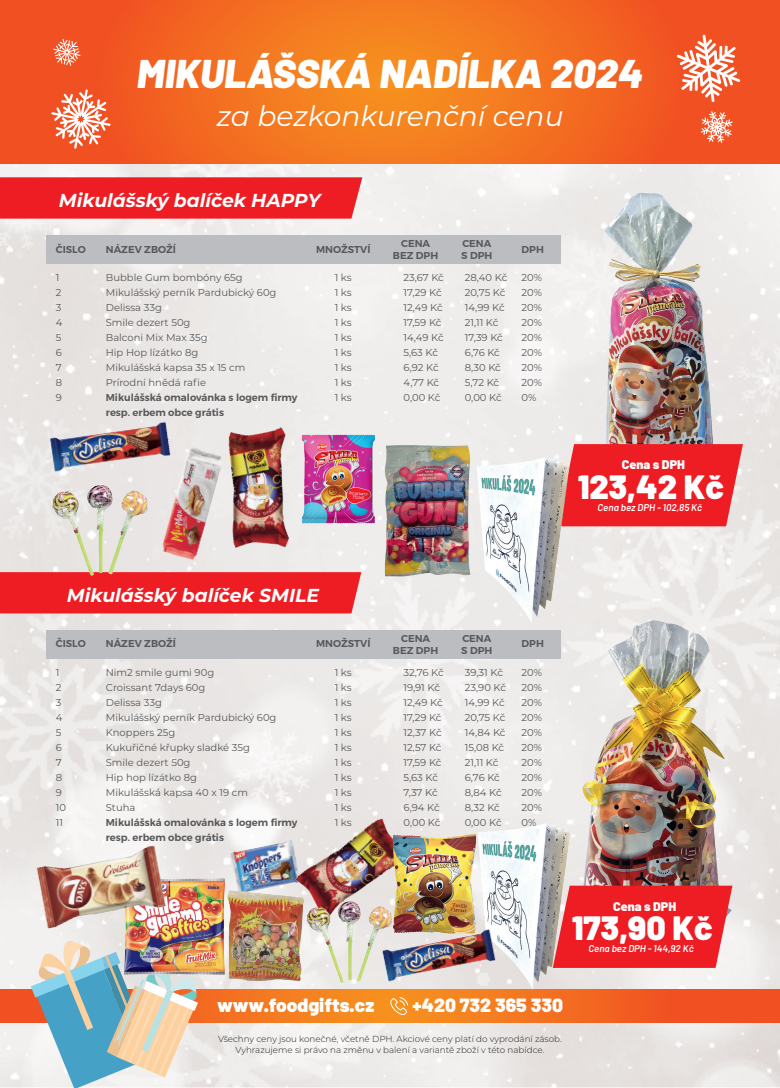
<style>
.page{position:relative;width:780px;height:1088px;background:#fff}
.page>*{position:absolute;margin:0;border:0;box-sizing:border-box;transform-origin:0 0}
.t1{font:italic 900 40.25px "Barlow";color:#fff}
.t2{font:900 33.75px "Barlow";color:#fff}
.t3{font:italic 28.12px "Montserrat";color:#fff}
.t4{font:900 19.12px "Barlow";color:#fff}
.t5{font:italic 700 18.75px "Montserrat";color:#fff}
.t6{font:900 12.62px "Barlow";color:#fff}
.t7{font:10px/15px "Montserrat";color:#57585a}
.t8{font:600 10px/12px "Montserrat";color:#57585a}
.t9{font:italic 600 9.88px "Barlow";color:#fff}
.t10{font:300 8.75px/10.5px "Montserrat";color:#231f20;text-align:center}
</style>
<div class="page">
<img style="left:0;top:163px;width:779px;height:925px">
<svg style="left:0;top:989px;width:780px;height:34px;background:#f26021"></svg>
<div style="left:0;top:177px;width:362px;height:42px;background:#ee1d23"></div>
<div style="left:46px;top:236px;width:514px;height:28px;background:#bcbdc0"></div>
<div style="left:0;top:572px;width:361px;height:41px;background:#ee1d23"></div>
<div style="left:46px;top:630px;width:514px;height:29px;background:#bcbdc0"></div>
<svg style="left:0;top:0;width:780px;height:163px;background:#f26921"></svg>
<svg style="left:676px;top:35px;width:64px;height:67px"></svg>
<svg style="left:700px;top:111px;width:32px;height:32px"></svg>
<svg style="left:51px;top:89px;width:60px;height:60px"></svg>
<svg style="left:53px;top:39px;width:28px;height:27px"></svg>
<svg style="left:31px;top:940px;width:167px;height:148px"></svg>
<img style="left:542px;top:186px;width:222px;height:297px">
<svg style="left:594px;top:444px;width:149px;height:82px;background:#ed282e"></svg>
<img style="left:527px;top:610px;width:252px;height:335px">
<svg style="left:595px;top:886px;width:137px;height:82px;background:#ee292f"></svg>
<img style="left:192px;top:409px;width:138px;height:158px">
<img style="left:179px;top:440px;width:55px;height:128px">
<img style="left:301px;top:433px;width:74px;height:92px">
<img style="left:384px;top:445px;width:63px;height:131px">
<img style="left:40px;top:377px;width:141px;height:141px">
<img style="left:19px;top:447px;width:160px;height:160px">
<img style="left:447px;top:442px;width:147px;height:196px">
<img style="left:448px;top:808px;width:147px;height:196px">
<img style="left:371px;top:887px;width:137px;height:137px">
<img style="left:224px;top:825px;width:59px;height:49px">
<img style="left:192px;top:874px;width:85px;height:133px">
<img style="left:283px;top:795px;width:142px;height:150px">
<img style="left:386px;top:819px;width:90px;height:120px">
<img style="left:121px;top:874px;width:106px;height:105px">
<img style="left:33px;top:830px;width:138px;height:114px">
<img style="left:277px;top:867px;width:143px;height:144px">
<h1 class="t1" style="left:137px;top:48px;width:507px">MIKULÁŠSKÁ NADÍLKA 2024</h1>
<h3 class="t3" style="left:217px;top:97px;width:348px">za bezkonkurenční cenu</h3>
<h3 class="t5" style="left:59px;top:187px;width:263px">Mikulášský balíček HAPPY</h3>
<p class="t8" style="left:56px;top:243px;width:32px">ČISLO</p>
<p class="t7" style="left:56px;top:270px;width:8px">1<br>2<br>3<br>4<br>5<br>6<br>7<br>8<br>9</p>
<p class="t7" style="left:106px;top:270px;width:172px">Bubble Gum bombóny 65g<br>Mikulášský perník Pardubický 60g<br>Delissa 33g<br>Smile dezert 50g<br>Balconi Mix Max 35g<br>Hip Hop lízátko 8g<br>Mikulášská kapsa 35 x 15 cm<br>Prírodní hnědá rafie</p>
<p class="t8" style="left:393px;top:237px;width:47px;text-align:center">CENA<br>BEZ DPH</p>
<p class="t8" style="left:461px;top:237px;width:33px">CENA<br>S DPH</p>
<p class="t8" style="left:106px;top:243px;width:72px">NÁZEV ZBOŽÍ</p>
<p class="t8" style="left:316px;top:243px;width:56px">MNOŽSTVÍ</p>
<p class="t8" style="left:521px;top:243px;width:24px">DPH</p>
<p class="t7" style="left:335px;top:270px;width:18px;text-align:justify">1 ks 1 ks 1 ks 1 ks 1 ks 1 ks 1 ks 1 ks 1 ks</p>
<p class="t7" style="left:403px;top:270px;width:42px">23,67 Kč<br>17,29 Kč<br>12,49 Kč<br>17,59 Kč<br>14,49 Kč<br>5,63 Kč<br>6,92 Kč<br>4,77 Kč<br>0,00 Kč</p>
<p class="t7" style="left:465px;top:270px;width:44px">28,40 Kč<br>20,75 Kč<br>14,99 Kč<br>21,11 Kč<br>17,39 Kč<br>6,76 Kč<br>8,30 Kč<br>5,72 Kč<br>0,00 Kč</p>
<p class="t7" style="left:521px;top:270px;width:22px;text-align:justify">20% 20% 20% 20% 20% 20% 20% 20% 0%</p>
<p class="t8" style="left:106px;top:390px;width:193px;line-height:15px">Mikulášská omalovánka s logem firmy resp. erbem obce grátis</p>
<p class="t6" style="left:622px;top:457px;width:65px">Cena s DPH</p>
<p class="t9" style="left:597px;top:501px;width:106px">Cena bez DPH - 102,85 Kč</p>
<h2 class="t2" style="left:578px;top:465px;width:147px">123,42 Kč</h2>
<h3 class="t5" style="left:67px;top:581px;width:254px">Mikulášský balíček SMILE</h3>
<p class="t8" style="left:56px;top:638px;width:32px">ČISLO</p>
<p class="t7" style="left:56px;top:665px;width:12px">1<br>2<br>3<br>4<br>5<br>6<br>7<br>8<br>9<br>10<br>11</p>
<p class="t7" style="left:335px;top:665px;width:18px;text-align:justify">1 ks 1 ks 1 ks 1 ks 1 ks 1 ks 1 ks 1 ks 1 ks 1 ks 1 ks</p>
<p class="t7" style="left:403px;top:665px;width:42px">32,76 Kč<br>19,91 Kč<br>12,49 Kč<br>17,29 Kč<br>12,37 Kč<br>12,57 Kč<br>17,59 Kč<br>5,63 Kč<br>7,37 Kč<br>6,94 Kč<br>0,00 Kč</p>
<p class="t7" style="left:465px;top:665px;width:43px">39,31 Kč<br>23,90 Kč<br>14,99 Kč<br>20,75 Kč<br>14,84 Kč<br>15,08 Kč<br>21,11 Kč<br>6,76 Kč<br>8,84 Kč<br>8,32 Kč<br>0,00 Kč</p>
<p class="t7" style="left:521px;top:665px;width:22px;text-align:justify">20% 20% 20% 20% 20% 20% 20% 20% 20% 20% 0%</p>
<p class="t8" style="left:393px;top:632px;width:47px;text-align:center">CENA<br>BEZ DPH</p>
<p class="t8" style="left:461px;top:632px;width:33px">CENA<br>S DPH</p>
<p class="t8" style="left:106px;top:638px;width:72px">NÁZEV ZBOŽÍ</p>
<p class="t8" style="left:316px;top:638px;width:56px">MNOŽSTVÍ</p>
<p class="t8" style="left:521px;top:638px;width:24px">DPH</p>
<p class="t7" style="left:106px;top:665px;width:172px">Nim2 smile gumi 90g<br>Croissant 7days 60g<br>Delissa 33g<br>Mikulášský perník Pardubický 60g<br>Knoppers 25g<br>Kukuřičné křupky sladké 35g<br>Smile dezert 50g<br>Hip hop lízátko 8g<br>Mikulášská kapsa 40 x 19 cm<br>Stuha</p>
<p class="t8" style="left:106px;top:815px;width:193px;line-height:15px">Mikulášská omalovánka s logem firmy resp. erbem obce grátis</p>
<p class="t6" style="left:613px;top:899px;width:65px">Cena s DPH</p>
<p class="t9" style="left:588px;top:942px;width:107px">Cena bez DPH - 144,92 Kč</p>
<h2 class="t2" style="left:572px;top:907px;width:142px">173,90 Kč</h2>
<h3 class="t4" style="left:217px;top:993px;width:159px">www.foodgifts.cz</h3>
<h3 class="t4" style="left:412px;top:993px;width:152px">+420 732 365 330</h3>
<p class="t10" style="left:218px;top:1033px;width:345px">Všechny ceny jsou konečné, včetně DPH. Akciové ceny platí do vyprodání zásob.<br>Vyhrazujeme si právo na změnu v balení a variantě zboží v této nabídce.</p>
</div>
